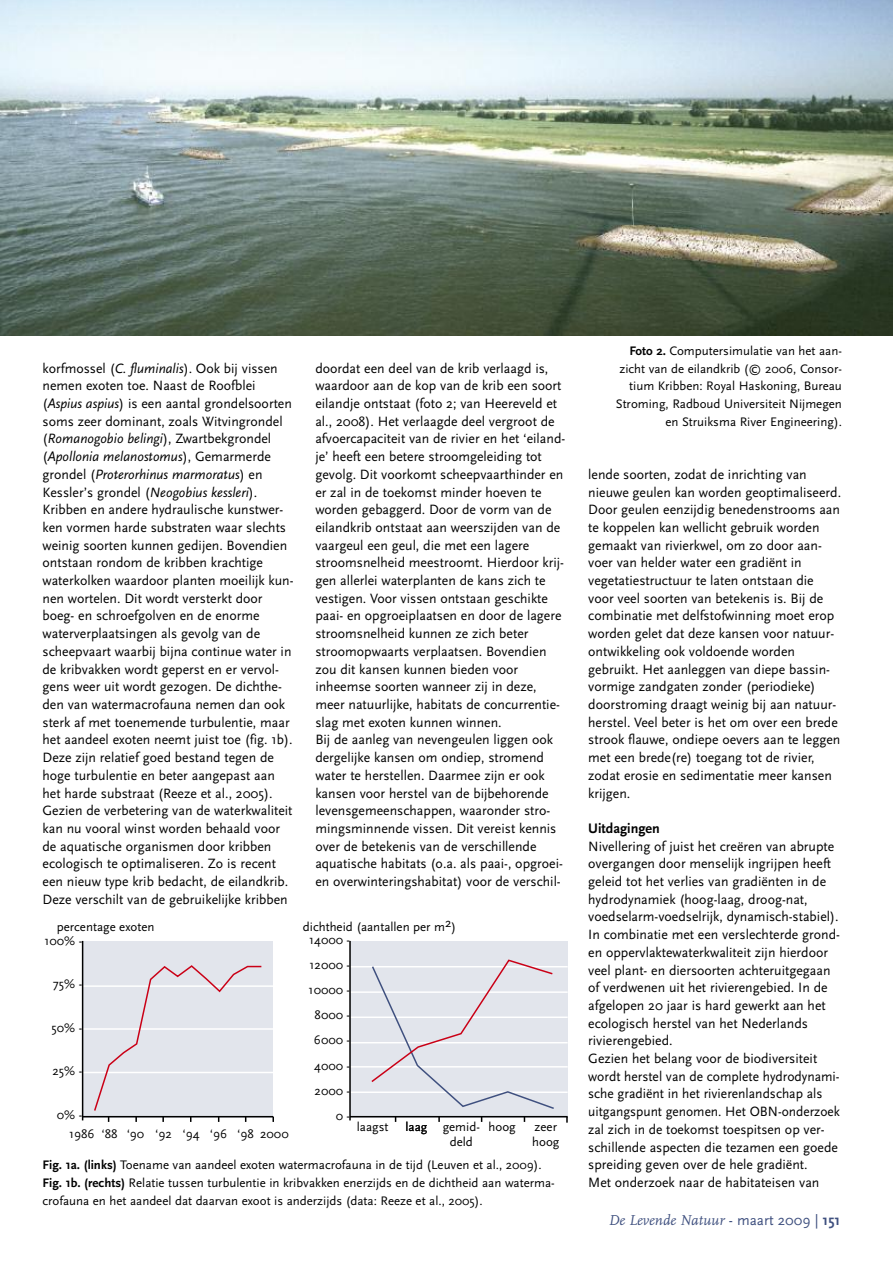
<style>
.page{position:relative;width:893px;height:1263px;background:#fff}
.page>*{position:absolute;margin:0;border:0;box-sizing:border-box;transform-origin:0 0}
.t1{font:italic 15px "FF Scala";color:#3f507f}
.t2{font:700 14.4px "Scala Sans";color:#000}
.t3{font:14.1px/17.7px "Scala Sans";color:#000}
.t4{font:12.9px/25.2px "Scala Sans";color:#000}
.s1{font-style:italic}
.s2{font-weight:700}
.s3{font-family:"Scala Sans";font-style:normal}
.s4{font-family:"Scala Sans";font-weight:700;font-style:normal}
</style>
<div class="page">
<div style="left:350px;top:941px;width:217px;height:176px;background:#e2e5ec"></div>
<hr style="left:350px;top:1091px;width:218px;height:2px;background:#fff">
<hr style="left:350px;top:1066px;width:218px;height:1px;background:#fff">
<hr style="left:350px;top:1042px;width:218px;height:1px;background:#fff">
<hr style="left:350px;top:1016px;width:218px;height:2px;background:#fff">
<hr style="left:350px;top:991px;width:218px;height:2px;background:#fff">
<hr style="left:350px;top:966px;width:218px;height:1px;background:#fff">
<div style="left:83px;top:941px;width:190px;height:176px;background:#e2e5ec"></div>
<hr style="left:83px;top:1072px;width:190px;height:1px;background:#fff">
<hr style="left:83px;top:1028px;width:190px;height:2px;background:#fff">
<hr style="left:83px;top:985px;width:190px;height:2px;background:#fff">
<img style="left:0;top:0;width:893px;height:336px">
<hr style="left:82px;top:941px;width:1px;height:179px;background:#000">
<hr style="left:83px;top:1116px;width:190px;height:1px;background:#000">
<hr style="left:349px;top:941px;width:2px;height:179px;background:#000">
<hr style="left:350px;top:1116px;width:218px;height:1px;background:#000">
<svg style="left:566px;top:1117px;width:2px;height:6px"></svg>
<svg style="left:93px;top:965px;width:170px;height:157px"></svg>
<svg style="left:370px;top:959px;width:186px;height:150px"></svg>
<p class="t3" style="left:43px;top:359px;width:253px">korfmossel (<span class="s1">C. fluminalis</span>). Ook bij vissen nemen exoten toe. Naast de Roofblei (<span class="s1">Aspius aspius</span>) is een aantal grondelsoorten soms zeer dominant, zoals Witvingrondel (<span class="s1">Romanogobio belingi</span>), Zwartbekgrondel (<span class="s1">Apollonia melanostomus</span>), Gemarmerde grondel (<span class="s1">Proterorhinus marmoratus</span>) en Kessler’s grondel (<span class="s1">Neogobius kessleri</span>).<br>Kribben en andere hydraulische kunstwer&shy;ken vormen harde substraten waar slechts weinig soorten kunnen gedijen. Bovendien ontstaan rondom de kribben krachtige waterkolken waardoor planten moeilijk kun&shy;nen wortelen. Dit wordt versterkt door boeg- en schroefgolven en de enorme waterverplaatsingen als gevolg van de scheepvaart waarbij bijna continue water in de kribvakken wordt geperst en er vervol&shy;gens weer uit wordt gezogen. De dichthe&shy;den van watermacrofauna nemen dan ook sterk af met toenemende turbulentie, maar het aandeel exoten neemt juist toe (fig. 1b).<br>Deze zijn relatief goed bestand tegen de hoge turbulentie en beter aangepast aan het harde substraat (Reeze et al., 2005).<br>Gezien de verbetering van de waterkwaliteit kan nu vooral winst worden behaald voor de aquatische organismen door kribben ecologisch te optimaliseren. Zo is recent een nieuw type krib bedacht, de eilandkrib.<br>Deze verschilt van de gebruikelijke kribben</p>
<p class="t3" style="left:315px;top:359px;width:251px">doordat een deel van de krib verlaagd is, waardoor aan de kop van de krib een soort eilandje ontstaat (foto 2; van Heereveld et al., 2008). Het verlaagde deel vergroot de afvoercapaciteit van de rivier en het ‘eiland&shy;je’ heeft een betere stroomgeleiding tot gevolg. Dit voorkomt scheepvaarthinder en er zal in de toekomst minder hoeven te worden gebaggerd. Door de vorm van de eilandkrib ontstaat aan weerszijden van de vaargeul een geul, die met een lagere stroomsnelheid meestroomt. Hierdoor krij&shy;gen allerlei waterplanten de kans zich te vestigen. Voor vissen ontstaan geschikte paai- en opgroeiplaatsen en door de lagere stroomsnelheid kunnen ze zich beter stroomopwaarts verplaatsen. Bovendien zou dit kansen kunnen bieden voor inheemse soorten wanneer zij in deze, meer natuurlijke, habitats de concurrentie&shy;slag met exoten kunnen winnen.<br>Bij de aanleg van nevengeulen liggen ook dergelijke kansen om ondiep, stromend water te herstellen. Daarmee zijn er ook kansen voor herstel van de bijbehorende levensgemeenschappen, waaronder stro&shy;mingsminnende vissen. Dit vereist kennis over de betekenis van de verschillende aquatische habitats (o.a. als paai-, opgroei&shy;en overwinteringshabitat) voor de verschil-</p>
<p class="t4" style="left:57px;top:914px;width:99px">percentage exoten</p>
<p class="t4" style="left:303px;top:914px;width:155px">dichtheid (aantallen per m2)</p>
<p class="t4" style="left:45px;top:928px;width:39px">100% -</p>
<p class="t4" style="left:53px;top:971px;width:31px">75% -</p>
<p class="t4" style="left:52px;top:1015px;width:32px">50% -</p>
<p class="t4" style="left:53px;top:1058px;width:31px">25% -</p>
<p class="t4" style="left:69px;top:1105px;width:221px;line-height:18.9px;text-indent:-12px">0% -<br>1986 ‘88 ‘90 ‘92 ‘94 ‘96 ‘98 2000</p>
<p class="t4" style="left:309px;top:926px;width:43px;text-align:right">14000 -<br>12000 -<br>10000 -<br>8000 -<br>6000 -<br>4000 -<br>2000 -<br>0 -</p>
<p class="t4" style="left:450px;top:1119px;width:32px;line-height:15px;text-indent:-44px">laag gemid&shy;deld</p>
<p class="t4" style="left:489px;top:1114px;width:29px">hoog</p>
<p class="t4" style="left:532px;top:1119px;width:29px;line-height:15px">zeer hoog</p>
<p class="t4" style="left:357px;top:1114px;width:33px">laagst</p>
<p class="t4" style="left:43px;top:1156px;width:514px;line-height:17.7px"><span class="s2">Fig. 1a. (links)</span> Toename van aandeel exoten watermacrofauna in de tijd (Leuven et al., 2009).<br><span class="s2">Fig. 1b. (rechts)</span> Relatie tussen turbulentie in kribvakken enerzijds en de dichtheid aan waterma&shy;crofauna en het aandeel dat daarvan exoot is anderzijds (data: Reeze et al., 2005).</p>
<p class="t4" style="left:616px;top:342px;width:228px;line-height:17.7px;text-align:right"><span class="s2">Foto 2.</span> Computersimulatie van het aan&shy;zicht van de eilandkrib (© 2006, Consor&shy;tium Kribben: Royal Haskoning, Bureau Stroming, Radboud Universiteit Nijmegen en Struiksma River Engineering).</p>
<p class="t3" style="left:588px;top:465px;width:254px">lende soorten, zodat de inrichting van nieuwe geulen kan worden geoptimaliseerd.<br>Door geulen eenzijdig benedenstrooms aan te koppelen kan wellicht gebruik worden gemaakt van rivierkwel, om zo door aan&shy;voer van helder water een gradiënt in vegetatiestructuur te laten ontstaan die voor veel soorten van betekenis is. Bij de combinatie met delfstofwinning moet erop worden gelet dat deze kansen voor natuur&shy;ontwikkeling ook voldoende worden gebruikt. Het aanleggen van diepe bassin&shy;vormige zandgaten zonder (periodieke) doorstroming draagt weinig bij aan natuur&shy;herstel. Veel beter is het om over een brede strook flauwe, ondiepe oevers aan te leggen met een brede(re) toegang tot de rivier, zodat erosie en sedimentatie meer kansen krijgen.</p>
<p class="t2" style="left:588px;top:819px;width:73px">Uitdagingen</p>
<p class="t3" style="left:588px;top:837px;width:253px">Nivellering of juist het creëren van abrupte overgangen door menselijk ingrijpen heeft geleid tot het verlies van gradiënten in de hydrodynamiek (hoog-laag, droog-nat, voedselarm-voedselrijk, dynamisch-stabiel).<br>In combinatie met een verslechterde grond&shy;en oppervlaktewaterkwaliteit zijn hierdoor veel plant- en diersoorten achteruitgegaan of verdwenen uit het rivierengebied. In de afgelopen 20 jaar is hard gewerkt aan het ecologisch herstel van het Nederlands rivierengebied.<br>Gezien het belang voor de biodiversiteit wordt herstel van de complete hydrodynami&shy;sche gradiënt in het rivierenlandschap als uitgangspunt genomen. Het OBN-onderzoek zal zich in de toekomst toespitsen op ver&shy;schillende aspecten die tezamen een goede spreiding geven over de hele gradiënt.<br>Met onderzoek naar de habitateisen van</p>
<p class="t1" style="left:608px;top:1211px;width:234px">De Levende Natuur <span class="s3">- maart 2009 |</span> <span class="s4">151</span></p>
</div>
